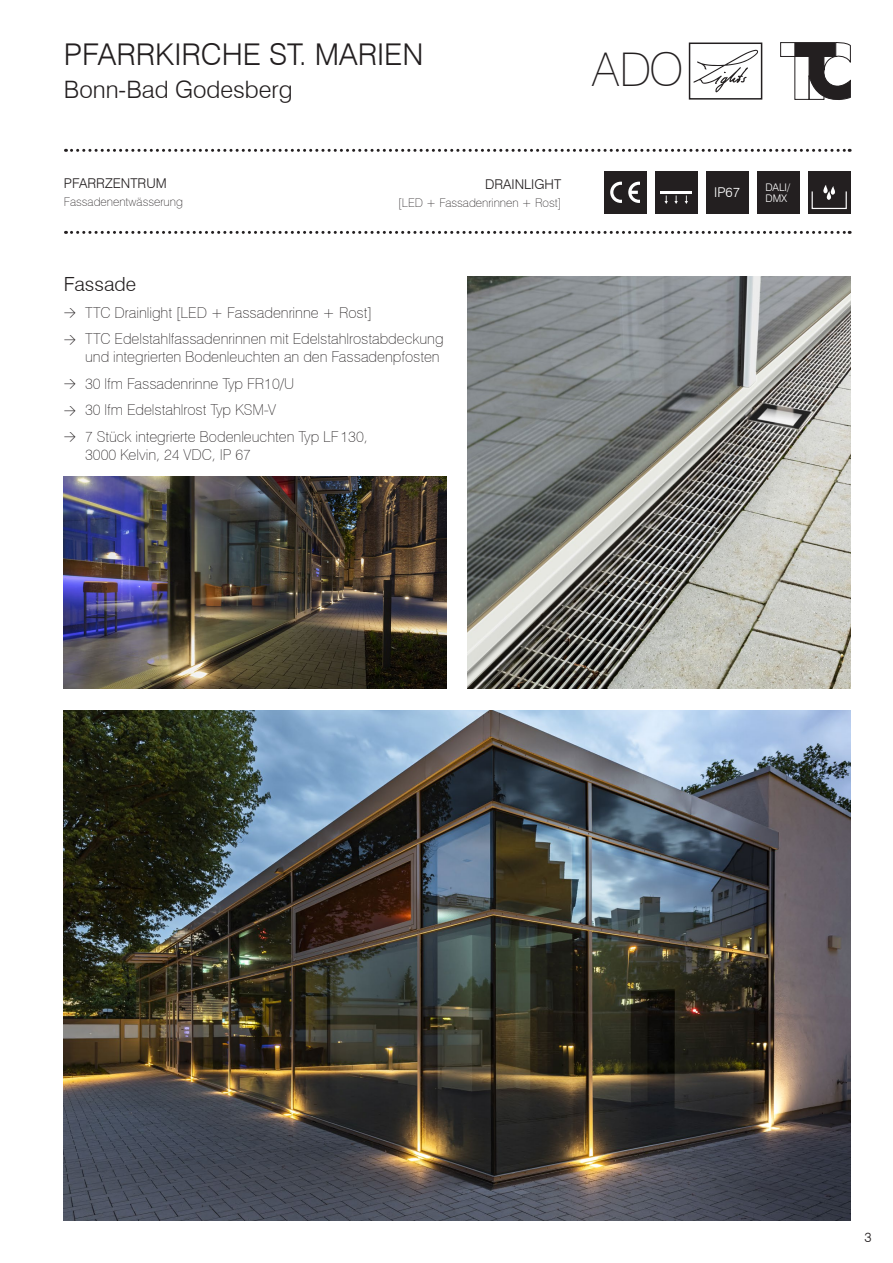
<style>
.page{position:relative;width:893px;height:1263px;background:#fff}
.page>*{position:absolute;margin:0;border:0;box-sizing:border-box;transform-origin:0 0}
.t1{font:100 46.5px "Swiss 721 BT";color:#231f20}
.t2{font:300 30px "Swiss 721 BT";color:#231f20}
.t3{font:300 24px "Swiss 721 BT";color:#231f20}
.t4{font:300 19.5px "Swiss 721 BT";color:#231f20}
.t5{font:100 15px/18px "Swiss 721 BT";color:#231f20;text-align:right}
.t6{font:300 13.5px "Swiss 721 BT";color:#231f20}
.t7{font:300 13.5px "Swiss 721 BT";color:#fff}
.t8{font:100 12px "Swiss 721 BT";color:#231f20}
.t9{font:300 10.5px/10.5px "Swiss 721 BT";color:#fff}
.s1{font-family:"DINOT";font-weight:300;font-size:12px}
</style>
<div class="page">
<svg style="left:65px;top:149px;width:785px;height:3px"></svg>
<svg style="left:65px;top:231px;width:785px;height:3px"></svg>
<div style="left:655px;top:171px;width:42px;height:43px;background:#231f20"></div>
<hr style="left:660px;top:191px;width:32px;height:2px;background:#fff">
<svg style="left:664px;top:195px;width:4px;height:9px"></svg>
<svg style="left:674px;top:195px;width:4px;height:9px"></svg>
<svg style="left:685px;top:195px;width:3px;height:9px"></svg>
<div style="left:706px;top:171px;width:42px;height:43px;background:#231f20"></div>
<div style="left:604px;top:171px;width:42px;height:43px;background:#231f20"></div>
<svg style="left:628px;top:182px;width:12px;height:21px"></svg>
<svg style="left:610px;top:182px;width:12px;height:21px"></svg>
<div style="left:757px;top:171px;width:42px;height:43px;background:#231f20"></div>
<img style="left:64px;top:710px;width:786px;height:510px">
<img style="left:468px;top:276px;width:382px;height:413px">
<div style="left:808px;top:171px;width:42px;height:43px;background:#231f20"></div>
<div style="left:812px;top:191px;width:35px;height:18px;border:1px solid #fff"></div>
<svg style="left:823px;top:185px;width:13px;height:15px"></svg>
<img style="left:64px;top:476px;width:383px;height:213px">
<div style="left:689px;top:43px;width:73px;height:57px;border:2px solid #231f20"></div>
<svg style="left:693px;top:50px;width:65px;height:42px"></svg>
<svg style="left:780px;top:42px;width:70px;height:58px"></svg>
<h2 class="t2" style="left:64px;top:36px;width:361px">PFARRKIRCHE ST. MARIEN</h2>
<h3 class="t3" style="left:64px;top:75px;width:230px">Bonn-Bad Godesberg</h3>
<p class="t6" style="left:64px;top:175px;width:104px">PFARRZENTRUM</p>
<p class="t8" style="left:64px;top:195px;width:121px">Fassadenentwässerung</p>
<p class="t6" style="left:485px;top:176px;width:78px">DRAINLIGHT</p>
<p class="t8" style="left:398px;top:195px;width:164px">[LED + Fassadenrinnen + Rost]</p>
<h3 class="t4" style="left:64px;top:272px;width:74px">Fassade</h3>
<p class="t5" style="left:64px;top:303px;width:310px"><span class="s1">→</span> TTC Drainlight [LED + Fassadenrinne + Rost]</p>
<p class="t5" style="left:64px;top:330px;width:381px"><span class="s1">→</span> TTC Edelstahlfassadenrinnen mit Edelstahlrostabdeckung und integrierten Bodenleuchten an den Fassadenpfosten</p>
<p class="t5" style="left:64px;top:374px;width:232px"><span class="s1">→</span> 30 lfm Fassadenrinne Typ FR10/U</p>
<p class="t5" style="left:64px;top:401px;width:214px"><span class="s1">→</span> 30 lfm Edelstahlrost Typ KSM-V</p>
<p class="t5" style="left:85px;top:427px;width:284px;text-align:left;text-indent:-21px"><span class="s1">→</span> 7 Stück integrierte Bodenleuchten Typ LF130,<br>3000 Kelvin, 24 VDC, IP 67</p>
<h1 class="t1" style="left:592px;top:42px;width:93px">ADO</h1>
<p class="t7" style="left:714px;top:184px;width:27px">IP67</p>
<p class="t9" style="left:765px;top:182px;width:26px">DALI/<br>DMX</p>
<p class="t6" style="left:864px;top:1229px;width:9px">3</p>
</div>
